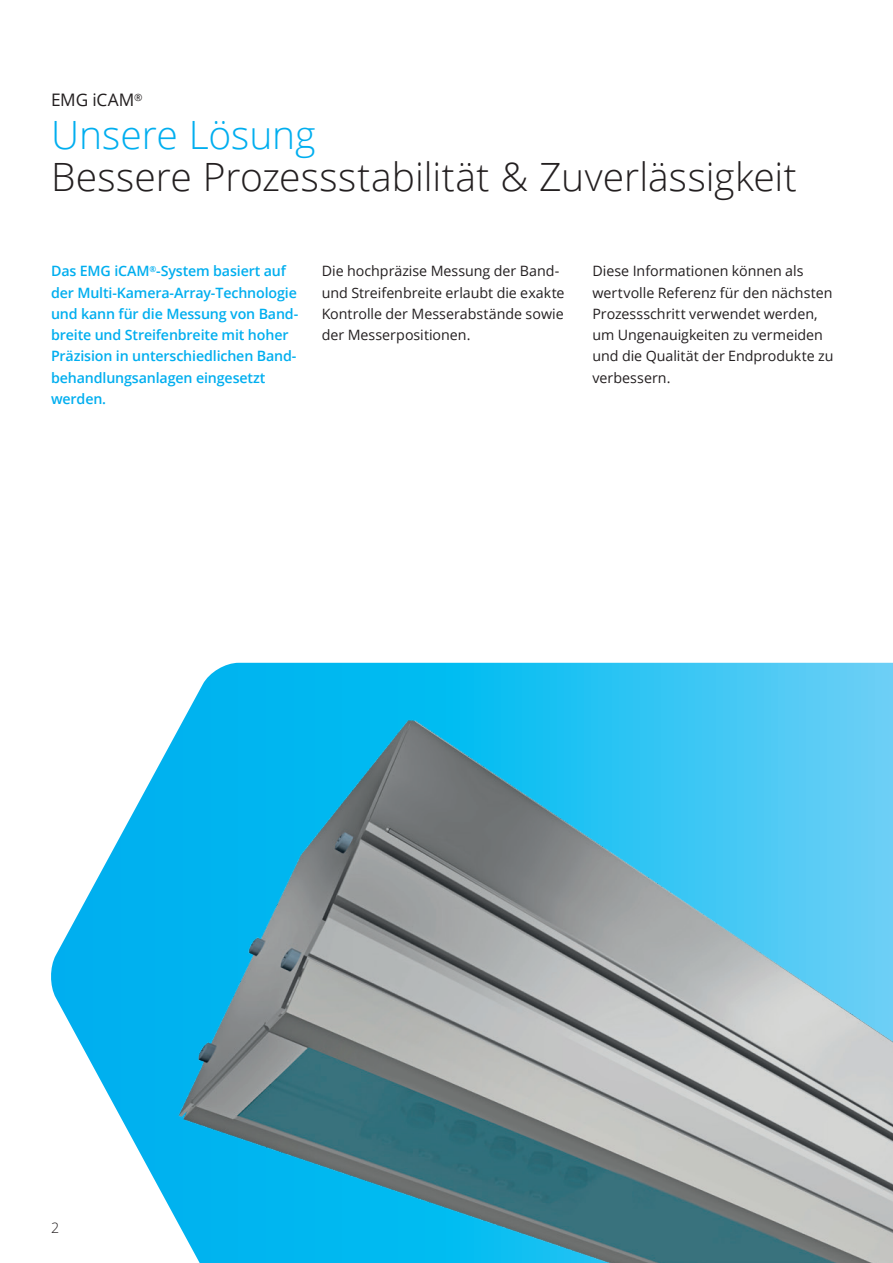
<style>
.page{position:relative;width:893px;height:1263px;background:#fff}
.page>*{position:absolute;margin:0;border:0;box-sizing:border-box;transform-origin:0 0}
.t1{font:300 39px "Open Sans";color:#231f20}
.t2{font:300 39px "Open Sans";letter-spacing:-.005em;color:#00aeef}
.t3{font:17.25px "Open Sans";letter-spacing:-.01em;color:#231f20}
.t4{font:14.25px/21.3px "Open Sans";color:#231f20}
.t5{font:600 14.25px/21.3px "Open Sans";letter-spacing:-.01em;color:#00aeef}
.t6{font:300 14.25px "Open Sans";color:#231f20}
</style>
<div class="page">
<svg style="left:51px;top:663px;width:842px;height:453px"></svg>
<img style="left:120px;top:702px;width:773px;height:561px">
<p class="t3" style="left:51px;top:88px;width:93px">EMG iCAM<sup>®</sup></p>
<h1 class="t2" style="left:51px;top:108px;width:266px">Unsere Lösung</h1>
<h1 class="t1" style="left:51px;top:150px;width:747px">Bessere Prozessstabilität &amp; Zuverlässigkeit</h1>
<p class="t5" style="left:51px;top:260px;width:249px">Das EMG iCAM<sup>®</sup>-System basiert auf der Multi-Kamera-Array-Technologie und kann für die Messung von Band&shy;breite und Streifenbreite mit hoher<br>Präzision in unterschiedlichen Band&shy;behandlungsanlagen eingesetzt werden.</p>
<p class="t4" style="left:322px;top:260px;width:244px">Die hochpräzise Messung der Band&shy;und Streifenbreite erlaubt die exakte Kontrolle der Messerabstände sowie der Messerpositionen.</p>
<p class="t4" style="left:592px;top:260px;width:243px">Diese Informationen können als wertvolle Referenz für den nächsten<br>Prozessschritt verwendet werden, um Ungenauigkeiten zu vermeiden und die Qualität der Endprodukte zu verbessern.</p>
<p class="t6" style="left:51px;top:1218px;width:10px">2</p>
</div>
